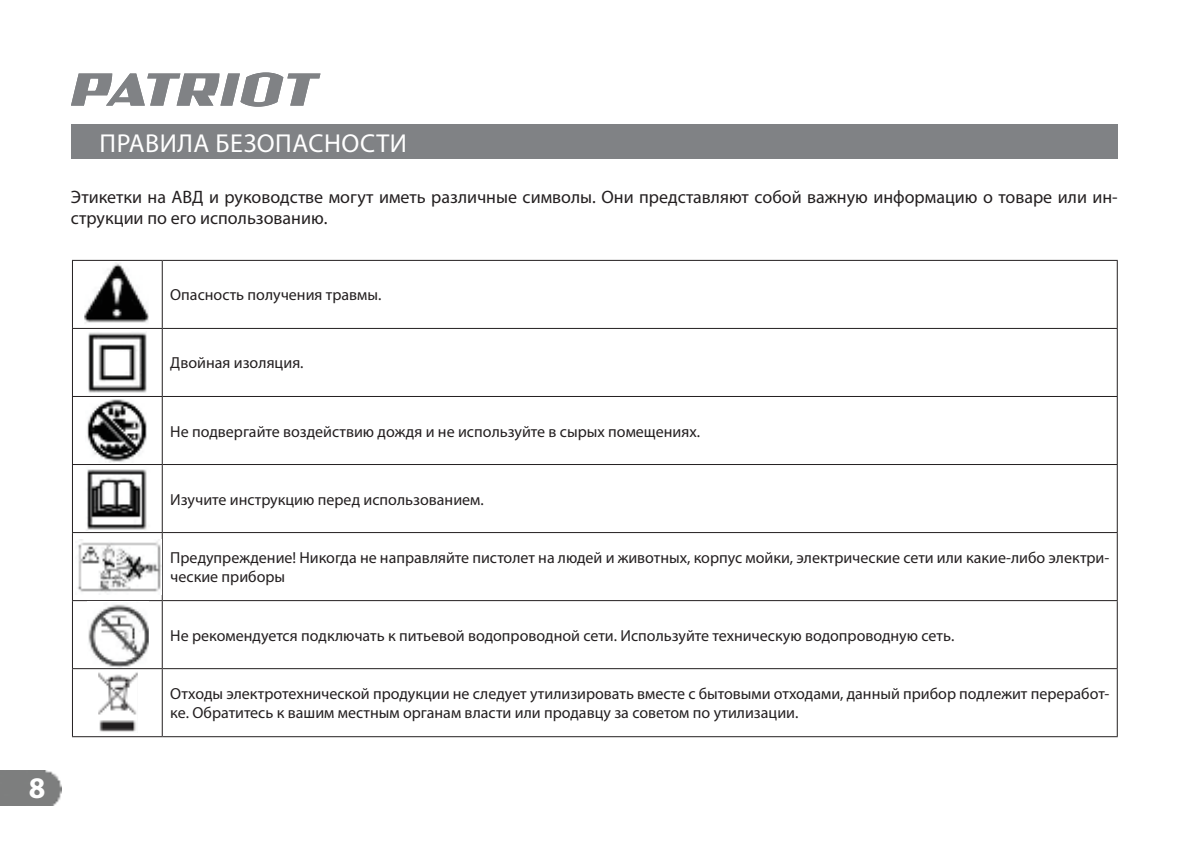
<style>
.page{position:relative;width:1189px;height:843px;background:#fff}
.page>*{position:absolute;margin:0;border:0;box-sizing:border-box;transform-origin:0 0}
.t1{font:700 30px "Myriad Pro";color:#fff}
.t2{font:26px "Myriad Pro";letter-spacing:.02em;color:#fff}
.t3{font:18px/21.6px "Myriad Pro";color:#231f20}
.t4{font:16px/19.2px "Myriad Pro";color:#231f20}
</style>
<div class="page">
<img style="left:0;top:770px;width:61px;height:35px">
<svg style="left:71px;top:72px;width:249px;height:35px"></svg>
<div style="left:71px;top:125px;width:1047px;height:34px;background:#808285"></div>
<hr style="left:72px;top:260px;width:90px;height:1px;background:#231f20">
<hr style="left:72px;top:261px;width:1px;height:67px;background:#231f20">
<hr style="left:162px;top:260px;width:956px;height:1px;background:#231f20">
<hr style="left:162px;top:261px;width:1px;height:67px;background:#231f20">
<hr style="left:1117px;top:261px;width:1px;height:67px;background:#231f20">
<hr style="left:72px;top:328px;width:90px;height:1px;background:#231f20">
<hr style="left:72px;top:329px;width:1px;height:67px;background:#231f20">
<hr style="left:162px;top:328px;width:956px;height:1px;background:#231f20">
<hr style="left:162px;top:329px;width:1px;height:67px;background:#231f20">
<hr style="left:1117px;top:329px;width:1px;height:67px;background:#231f20">
<hr style="left:72px;top:396px;width:90px;height:1px;background:#231f20">
<hr style="left:72px;top:397px;width:1px;height:67px;background:#231f20">
<hr style="left:162px;top:396px;width:956px;height:1px;background:#231f20">
<hr style="left:162px;top:397px;width:1px;height:67px;background:#231f20">
<hr style="left:1117px;top:397px;width:1px;height:67px;background:#231f20">
<hr style="left:72px;top:464px;width:90px;height:1px;background:#231f20">
<hr style="left:72px;top:465px;width:1px;height:67px;background:#231f20">
<hr style="left:162px;top:464px;width:956px;height:1px;background:#231f20">
<hr style="left:162px;top:465px;width:1px;height:67px;background:#231f20">
<hr style="left:1117px;top:465px;width:1px;height:67px;background:#231f20">
<hr style="left:72px;top:532px;width:90px;height:1px;background:#231f20">
<hr style="left:72px;top:533px;width:1px;height:67px;background:#231f20">
<hr style="left:162px;top:532px;width:956px;height:1px;background:#231f20">
<hr style="left:162px;top:533px;width:1px;height:67px;background:#231f20">
<hr style="left:1117px;top:533px;width:1px;height:67px;background:#231f20">
<hr style="left:72px;top:600px;width:90px;height:1px;background:#231f20">
<hr style="left:72px;top:601px;width:1px;height:67px;background:#231f20">
<hr style="left:162px;top:600px;width:956px;height:1px;background:#231f20">
<hr style="left:162px;top:601px;width:1px;height:67px;background:#231f20">
<hr style="left:1117px;top:601px;width:1px;height:67px;background:#231f20">
<hr style="left:72px;top:668px;width:90px;height:1px;background:#231f20">
<hr style="left:72px;top:669px;width:1px;height:67px;background:#231f20">
<hr style="left:162px;top:668px;width:956px;height:1px;background:#231f20">
<hr style="left:162px;top:669px;width:1px;height:67px;background:#231f20">
<hr style="left:1117px;top:669px;width:1px;height:67px;background:#231f20">
<hr style="left:72px;top:736px;width:90px;height:1px;background:#231f20">
<hr style="left:162px;top:736px;width:956px;height:1px;background:#231f20">
<img style="left:85px;top:263px;width:64px;height:60px">
<img style="left:88px;top:332px;width:58px;height:61px">
<img style="left:87px;top:399px;width:60px;height:63px">
<img style="left:87px;top:469px;width:60px;height:61px">
<img style="left:78px;top:539px;width:83px;height:56px">
<img style="left:88px;top:604px;width:61px;height:64px">
<img style="left:99px;top:672px;width:38px;height:60px">
<h1 class="t1" style="left:29px;top:773px;width:18px">8</h1>
<h2 class="t2" style="left:100px;top:130px;width:309px">ПРАВИЛА БЕЗОПАСНОСТИ</h2>
<p class="t3" style="left:71px;top:186px;width:1048px">Этикетки на АВД и руководстве могут иметь различные символы. Они представляют собой важную информацию о товаре или ин&shy;струкции по его использованию.</p>
<p class="t4" style="left:170px;top:286px;width:213px">Опасность получения травмы.</p>
<p class="t4" style="left:170px;top:354px;width:135px">Двойная изоляция.</p>
<p class="t4" style="left:170px;top:422px;width:531px">Не подвергайте воздействию дождя и не используйте в сырых помещениях.</p>
<p class="t4" style="left:170px;top:490px;width:315px">Изучите инструкцию перед использованием.</p>
<p class="t4" style="left:170px;top:548px;width:940px">Предупреждение! Никогда не направляйте пистолет на людей и животных, корпус мойки, электрические сети или какие-либо электри&shy;ческие приборы</p>
<p class="t4" style="left:170px;top:626px;width:785px">Не рекомендуется подключать к питьевой водопроводной сети. Используйте техническую водопроводную сеть.</p>
<p class="t4" style="left:170px;top:685px;width:940px">Отходы электротехнической продукции не следует утилизировать вместе с бытовыми отходами, данный прибор подлежит переработ&shy;ке. Обратитесь к вашим местным органам власти или продавцу за советом по утилизации.</p>
</div>
